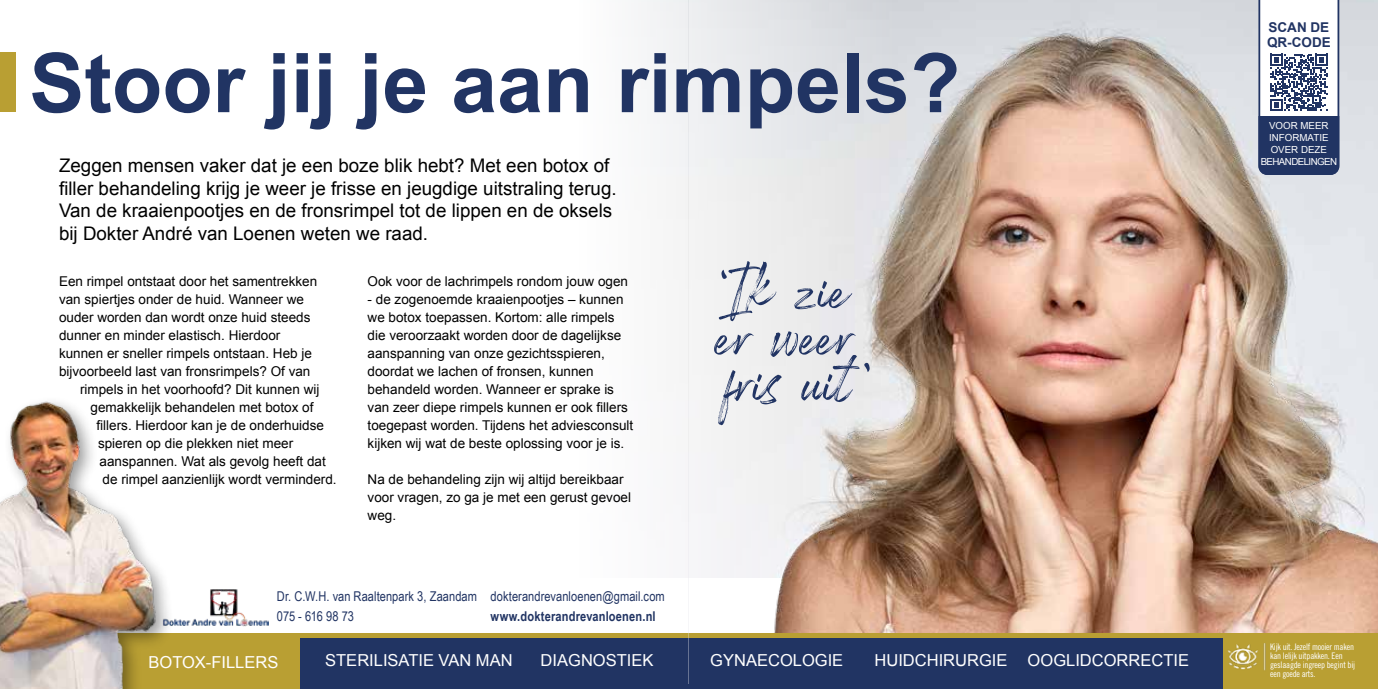
<style>
.page{position:relative;width:1378px;height:689px;background:#fff}
.page>*{position:absolute;margin:0;border:0;box-sizing:border-box;transform-origin:0 0}
.t1{font:700 82.5px "Arial";color:#213463}
.t2{font:64.5px/46.5px "Rockness";color:#213463}
.t3{font:18.75px/22.5px "Arial";color:#000}
.t4{font:16.5px "Arial";color:#fff}
.t5{font:13.5px/18px "Arial";color:#000}
.t6{font:13.5px/19.5px "Arial Narrow";letter-spacing:.005em;color:#213463}
.t7{font:700 13.5px "Arial Narrow";letter-spacing:.015em;color:#213463}
.t8{font:700 13.5px/15px "Arial";color:#213463}
.t9{font:9.75px/12px "Arial";color:#fff;text-align:center}
.t10{font:9px/9px "Trade Gothic LT Std Cn 18";letter-spacing:-.02em;color:#fff}
</style>
<div class="page">
<img style="left:638px;top:0;width:740px;height:578px">
<div style="left:0;top:634px;width:689px;height:55px;background:#b99f33"></div>
<div style="left:301px;top:639px;width:388px;height:50px;background:#213463"></div>
<img style="left:175px;top:589px;width:93px;height:38px">
<div style="left:0;top:52px;width:16px;height:60px;background:#b99f33"></div>
<div style="left:0;top:395px;width:175px;height:294px;background:#000;opacity:.4"></div>
<img style="left:0;top:395px;width:160px;height:294px">
<img style="left:768px;top:26px;width:610px;height:608px">
<div style="left:689px;top:634px;width:689px;height:55px;background:#b99f33"></div>
<div style="left:689px;top:639px;width:533px;height:50px;background:#213463"></div>
<img style="left:1227px;top:643px;width:39px;height:28px">
<svg style="left:1257px;top:0;width:83px;height:176px"></svg>
<h1 class="t1" style="left:29px;top:29px;width:932px">Stoor jij je aan rimpels?</h1>
<p class="t3" style="left:59px;top:154px;width:559px">Zeggen mensen vaker dat je een boze blik hebt? Met een botox of filler behandeling krijg je weer je frisse en jeugdige uitstraling terug.<br>Van de kraaienpootjes en de fronsrimpel tot de lippen en de oksels bij Dokter André van Loenen weten we raad.</p>
<p class="t5" style="left:59px;top:273px;width:260px">Een rimpel ontstaat door het samentrekken</p>
<p class="t5" style="left:59px;top:291px;width:246px">van spiertjes onder de huid. Wanneer we</p>
<p class="t5" style="left:59px;top:309px;width:253px">ouder worden dan wordt onze huid steeds</p>
<p class="t5" style="left:59px;top:327px;width:223px">dunner en minder elastisch. Hierdoor</p>
<p class="t5" style="left:59px;top:345px;width:254px">kunnen er sneller rimpels ontstaan. Heb je</p>
<p class="t5" style="left:59px;top:363px;width:253px">bijvoorbeeld last van fronsrimpels? Of van</p>
<p class="t5" style="left:80px;top:381px;width:241px">rimpels in het voorhoofd? Dit kunnen wij</p>
<p class="t5" style="left:91px;top:399px;width:224px">gemakkelijk behandelen met botox of</p>
<p class="t5" style="left:97px;top:417px;width:229px">fillers. Hierdoor kan je de onderhuidse</p>
<p class="t5" style="left:98px;top:435px;width:197px">spieren op die plekken niet meer</p>
<p class="t5" style="left:100px;top:453px;width:228px">aanspannen. Wat als gevolg heeft dat</p>
<p class="t5" style="left:103px;top:471px;width:236px">de rimpel aanzienlijk wordt verminderd.</p>
<p class="t5" style="left:368px;top:273px;width:262px">Ook voor de lachrimpels rondom jouw ogen</p>
<p class="t5" style="left:368px;top:291px;width:267px">- de zogenoemde kraaienpootjes – kunnen we botox toepassen. Kortom: alle rimpels die veroorzaakt worden door de dagelijkse aanspanning van onze gezichtsspieren, doordat we lachen of fronsen, kunnen behandeld worden. Wanneer er sprake is van zeer diepe rimpels kunnen er ook fillers toegepast worden. Tijdens het adviesconsult kijken wij wat de beste oplossing voor je is.</p>
<p class="t5" style="left:368px;top:471px;width:265px">Na de behandeling zijn wij altijd bereikbaar voor vragen, zo ga je met een gerust gevoel weg.</p>
<p class="t6" style="left:277px;top:586px;width:201px">Dr. C.W.H. van Raaltenpark 3, Zaandam<br>075 - 616 98 73</p>
<p class="t6" style="left:490px;top:586px;width:176px">dokterandrevanloenen@gmail.com</p>
<p class="t7" style="left:490px;top:605px;width:167px">www.dokterandrevanloenen.nl</p>
<p class="t4" style="left:148px;top:652px;width:131px">BOTOX-FILLERS</p>
<p class="t4" style="left:325px;top:649px;width:189px">STERILISATIE VAN MAN</p>
<p class="t4" style="left:541px;top:649px;width:114px">DIAGNOSTIEK</p>
<h2 class="t2" style="left:716px;top:261px;width:157px">‘Ik zie er weer fris uit ’</h2>
<p class="t4" style="left:710px;top:649px;width:134px">GYNAECOLOGIE</p>
<p class="t4" style="left:874px;top:649px;width:316px">HUIDCHIRURGIE OOGLIDCORRECTIE</p>
<p class="t8" style="left:1267px;top:21px;width:65px">SCAN DE<br>QR-CODE</p>
<p class="t9" style="left:1260px;top:120px;width:78px">VOOR MEER<br>INFORMATIE<br>OVER DEZE<br>BEHANDELINGEN</p>
<p class="t10" style="left:1270px;top:642px;width:87px">Kijk uit. Jezelf mooier maken kan lelijk uitpakken. Een geslaagde ingreep begint bij een goede arts.</p>
</div>
